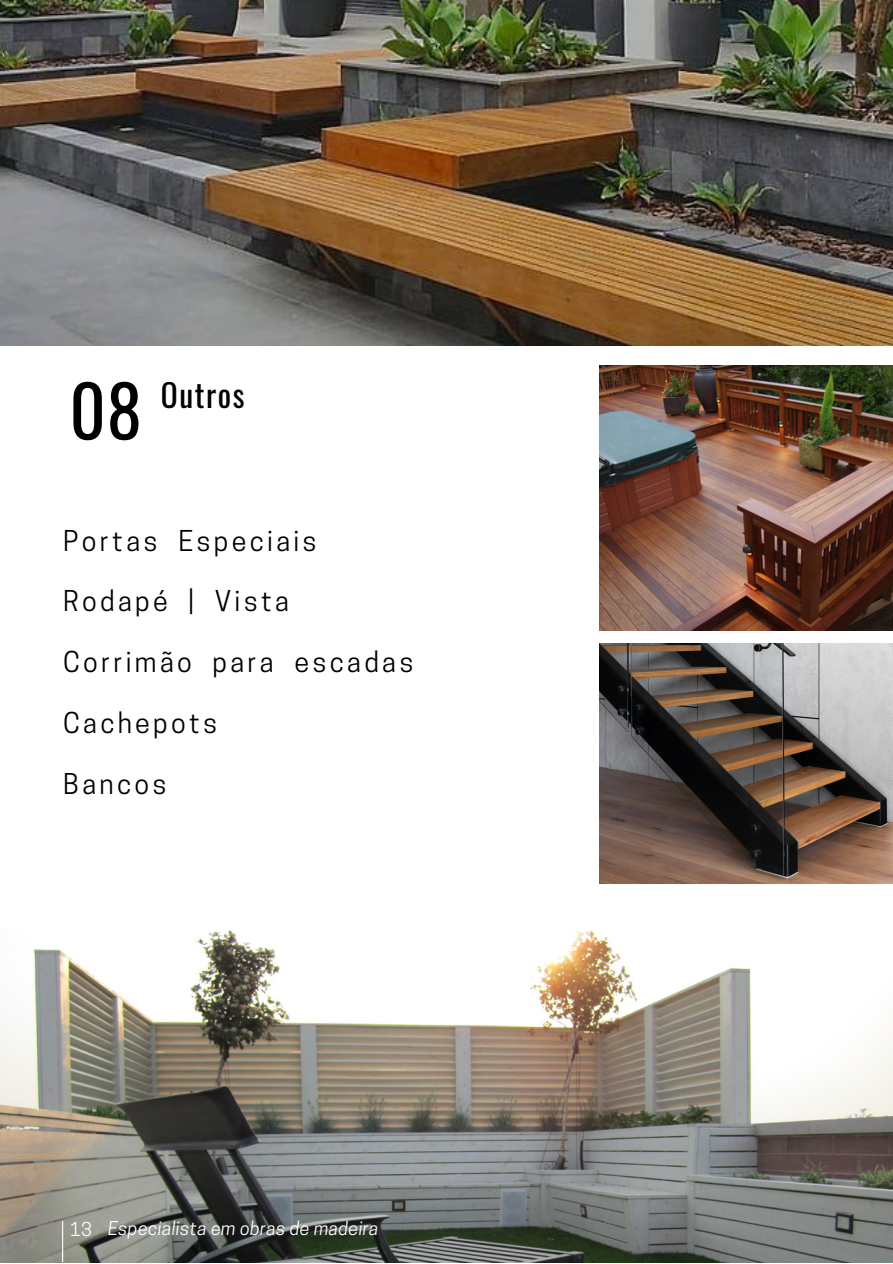
<style>
.page{position:relative;width:893px;height:1264px;background:#fff}
.page>*{position:absolute;margin:0;border:0;box-sizing:border-box;transform-origin:0 0}
.t1{font:70.8px "Oswald";color:#000}
.t2{font:31.5px "Oswald";letter-spacing:.05em;color:#000}
.t3{font:27px "Cooper Hewitt";letter-spacing:.125em;color:#000}
.t4{font:italic 18px "Cooper Hewitt";letter-spacing:.02em;color:#fff}
.s1{font-style:normal}
</style>
<div class="page">
<img style="left:0;top:0;width:892px;height:345px">
<img style="left:599px;top:365px;width:293px;height:266px">
<img style="left:599px;top:643px;width:293px;height:240px">
<img style="left:0;top:930px;width:892px;height:331px">
<hr style="left:62px;top:1221px;width:1px;height:40px;background:#fff">
<h1 class="t1" style="left:69px;top:355px;width:74px">08</h1>
<p class="t2" style="left:161px;top:370px;width:85px">Outros</p>
<p class="t3" style="left:63px;top:530px;width:255px">Portas Especiais</p>
<p class="t3" style="left:63px;top:591px;width:227px">Rodapé | Vista</p>
<p class="t3" style="left:63px;top:652px;width:352px">Corrimão para escadas</p>
<p class="t3" style="left:63px;top:712px;width:156px">Cachepots</p>
<p class="t3" style="left:63px;top:773px;width:105px">Bancos</p>
<p class="t4" style="left:70px;top:1221px;width:310px"><span class="s1">13</span> Especialista em obras de madeira</p>
</div>
